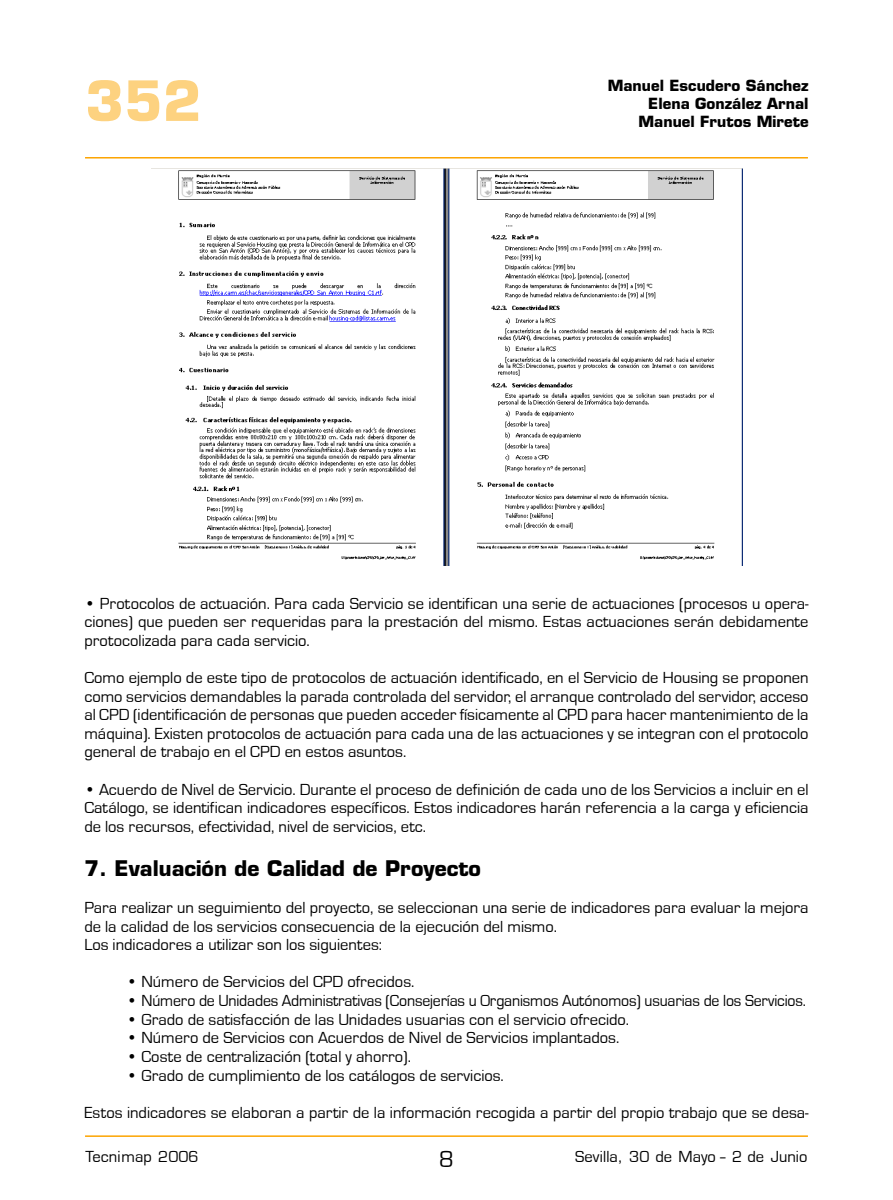
<style>
.page{position:relative;width:893px;height:1200px;background:#fff}
.page>*{position:absolute;margin:0;border:0;box-sizing:border-box;transform-origin:0 0}
.t1{font:700 54px "Eurostile";color:#fdd280}
.t2{font:700 21px "Eurostile";color:#000}
.t3{font:16.5px/18.6px "Eurostile T";color:#000;text-align:justify}
.t4{font:16.5px "Eurostile";color:#000}
.t5{font:700 15px/18px "Eurostile";color:#000;text-align:right}
</style>
<div class="page">
<hr style="left:85px;top:1135px;width:723px;height:1px;background:#fca400">
<hr style="left:85px;top:157px;width:723px;height:1px;background:#fca400">
<img style="left:151px;top:168px;width:591px;height:397px">
<h1 class="t1" style="left:85px;top:68px;width:118px">352</h1>
<p class="t5" style="left:608px;top:77px;width:202px">Manuel Escudero Sánchez<br>Elena González Arnal<br>Manuel Frutos Mirete</p>
<p class="t3" style="left:84px;top:594px;width:726px">• Protocolos de actuación. Para cada Servicio se identifican una serie de actuaciones (procesos u opera&shy;ciones) que pueden ser requeridas para la prestación del mismo. Estas actuaciones serán debidamente protocolizada para cada servicio.</p>
<p class="t3" style="left:84px;top:668px;width:726px">Como ejemplo de este tipo de protocolos de actuación identificado, en el Servicio de Housing se proponen como servicios demandables la parada controlada del servidor, el arranque controlado del servidor, acceso al CPD (identificación de personas que pueden acceder físicamente al CPD para hacer mantenimiento de la máquina). Existen protocolos de actuación para cada una de las actuaciones y se integran con el protocolo general de trabajo en el CPD en estos asuntos.</p>
<p class="t3" style="left:84px;top:780px;width:726px">• Acuerdo de Nivel de Servicio. Durante el proceso de definición de cada uno de los Servicios a incluir en el Catálogo, se identifican indicadores específicos. Estos indicadores harán referencia a la carga y eficiencia de los recursos, efectividad, nivel de servicios, etc.</p>
<p class="t2" style="left:84px;top:854px;width:398px">7. Evaluación de Calidad de Proyecto</p>
<p class="t3" style="left:84px;top:898px;width:726px;text-align:left">Para realizar un seguimiento del proyecto, se seleccionan una serie de indicadores para evaluar la mejora de la calidad de los servicios consecuencia de la ejecución del mismo.<br>Los indicadores a utilizar son los siguientes:</p>
<p class="t3" style="left:126px;top:972px;width:290px">• Número de Servicios del CPD ofrecidos.</p>
<p class="t3" style="left:126px;top:991px;width:681px">• Número de Unidades Administrativas (Consejerías u Organismos Autónomos) usuarias de los Servicios.</p>
<p class="t3" style="left:126px;top:1009px;width:504px">• Grado de satisfacción de las Unidades usuarias con el servicio ofrecido.</p>
<p class="t3" style="left:126px;top:1028px;width:494px">• Número de Servicios con Acuerdos de Nivel de Servicios implantados.</p>
<p class="t3" style="left:126px;top:1047px;width:286px">• Coste de centralización (total y ahorro).</p>
<p class="t3" style="left:126px;top:1065px;width:379px">• Grado de cumplimiento de los catálogos de servicios.</p>
<p class="t3" style="left:84px;top:1102px;width:726px">Estos indicadores se elaboran a partir de la información recogida a partir del propio trabajo que se desa-</p>
<p class="t4" style="left:85px;top:1146px;width:115px">Tecnimap 2006</p>
<p class="t3" style="left:575px;top:1146px;width:234px">Sevilla, 30 de Mayo - 2 de Junio</p>
</div>
